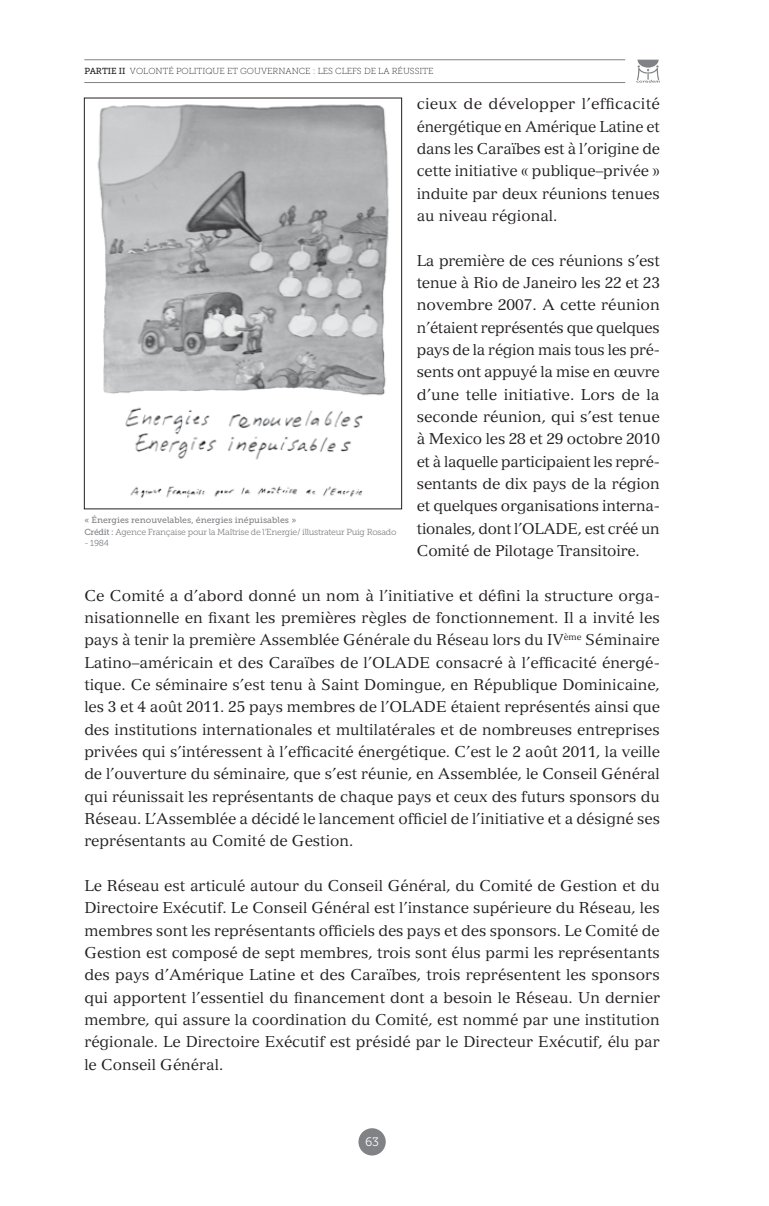
<style>
.page{position:relative;width:769px;height:1206px;background:#fff}
.page>*{position:absolute;margin:0;border:0;box-sizing:border-box;transform-origin:0 0}
.t1{font:15.4px/22.4px "Versailles LT";color:#231f20;text-align:justify}
.t2{font:12.25px "Museo Slab 300";color:#fff}
.t3{font:8.75px "Museo Slab 300";letter-spacing:-.03em;color:#808285}
.t4{font:8.75px "Museo Slab 100";color:#231f20}
.t5{font:8.75px "Museo Slab 500";color:#808285}
.s1{font-family:"Museo Slab 500"}
</style>
<div class="page">
<hr style="left:84px;top:59px;width:541px;height:1px;background:#808285">
<hr style="left:84px;top:82px;width:541px;height:1px;background:#808285">
<svg style="left:636px;top:60px;width:24px;height:23px"></svg>
<div style="left:358px;top:1128px;width:28px;height:27px;background:#808285;border-radius:50%"></div>
<img style="left:97px;top:104px;width:292px;height:394px">
<div style="left:84px;top:98px;width:318px;height:411px;border:1px solid #231f20"></div>
<p class="t4" style="left:84px;top:66px;width:351px"><span class="s1">PARTIE II</span> VOLONTÉ POLITIQUE ET GOUVERNANCE : LES CLEFS DE LA RÉUSSITE</p>
<p class="t1" style="left:417px;top:93px;width:245px">cieux de développer l’efficacité énergétique en Amérique Latine et dans les Caraïbes est à l’origine de cette initiative « publique–privée » induite par deux réunions tenues au niveau régional.</p>
<p class="t1" style="left:417px;top:249px;width:245px">La première de ces réunions s’est tenue à Rio de Janeiro les 22 et 23 novembre 2007. A cette réunion n’étaient représentés que quelques pays de la région mais tous les pré&shy;sents ont appuyé la mise en œuvre d’une telle initiative. Lors de la seconde réunion, qui s’est tenue à Mexico les 28 et 29 octobre 2010 et à laquelle participaient les repré&shy;sentants de dix pays de la région et quelques organisations interna&shy;tionales, dont l’OLADE, est créé un Comité de Pilotage Transitoire.</p>
<p class="t1" style="left:84px;top:584px;width:577px">Ce Comité a d’abord donné un nom à l’initiative et défini la structure orga&shy;nisationnelle en fixant les premières règles de fonctionnement. Il a invité les pays à tenir la première Assemblée Générale du Réseau lors du IV<sup>ème</sup> Séminaire Latino–américain et des Caraïbes de l’OLADE consacré à l’efficacité énergé&shy;tique. Ce séminaire s’est tenu à Saint Domingue, en République Dominicaine, les 3 et 4 août 2011. 25 pays membres de l’OLADE étaient représentés ainsi que des institutions internationales et multilatérales et de nombreuses entreprises privées qui s’intéressent à l’efficacité énergétique. C’est le 2 août 2011, la veille de l’ouverture du séminaire, que s’est réunie, en Assemblée, le Conseil Général qui réunissait les représentants de chaque pays et ceux des futurs sponsors du Réseau. L’Assemblée a décidé le lancement officiel de l’initiative et a désigné ses représentants au Comité de Gestion.</p>
<p class="t1" style="left:84px;top:874px;width:577px">Le Réseau est articulé autour du Conseil Général, du Comité de Gestion et du Directoire Exécutif. Le Conseil Général est l’instance supérieure du Réseau, les membres sont les représentants officiels des pays et des sponsors. Le Comité de Gestion est composé de sept membres, trois sont élus parmi les représentants des pays d’Amérique Latine et des Caraïbes, trois représentent les sponsors qui apportent l’essentiel du financement dont a besoin le Réseau. Un dernier membre, qui assure la coordination du Comité, est nommé par une institution régionale. Le Directoire Exécutif est présidé par le Directeur Exécutif, élu par le Conseil Général.</p>
<p class="t5" style="left:84px;top:515px;width:213px">« Énergies renouvelables, énergies inépuisables »</p>
<p class="t3" style="left:84px;top:526px;width:314px"><span class="s1">Crédit :</span> Agence Française pour la Maîtrise de l’Energie/ illustrateur Puig Rosado</p>
<p class="t3" style="left:84px;top:538px;width:26px">- 1984</p>
<p class="t2" style="left:365px;top:1135px;width:16px">63</p>
</div>
